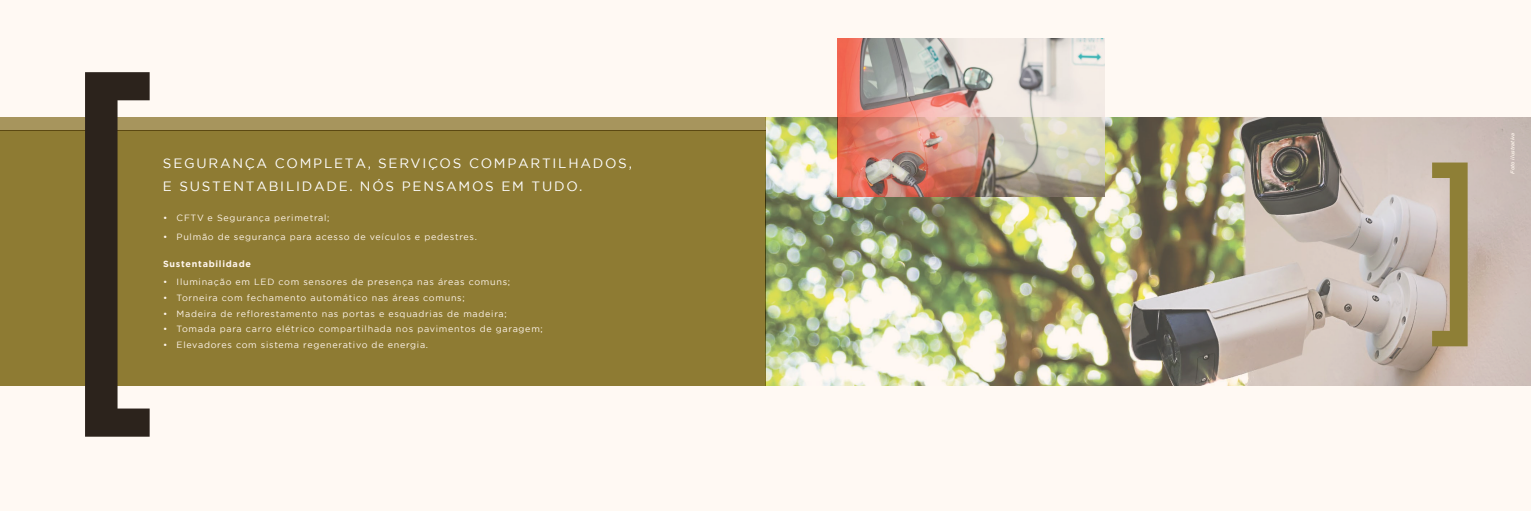
<style>
.page{position:relative;width:1531px;height:511px;background:#fff}
.page>*{position:absolute;margin:0;border:0;box-sizing:border-box;transform-origin:0 0}
.t1{font:13.5px/22.5px "Gotham";letter-spacing:.13em;color:#fff}
.t2{font:9px "Gotham";letter-spacing:.08em;color:#fff6ed}
.t3{font:700 9px "Gotham";letter-spacing:.08em;color:#fff6ed}
.t4{font:italic 500 5.25px "Gotham";color:#fff6ed}
</style>
<div class="page">
<div style="left:0;top:0;width:1531px;height:510px;background:#fff9f3"></div>
<div style="left:0;top:131px;width:765px;height:254px;background:#8e7f36"></div>
<img style="left:765px;top:117px;width:766px;height:268px">
<div style="left:0;top:117px;width:766px;height:14px;background:#a79962"></div>
<svg style="left:85px;top:72px;width:65px;height:364px"></svg>
<svg style="left:1432px;top:162px;width:35px;height:184px;background:#a99a6d"></svg>
<img style="left:838px;top:38px;width:266px;height:159px">
<p class="t1" style="left:163px;top:152px;width:470px">SEGURANÇA COMPLETA, SERVIÇOS COMPARTILHADOS,<br>E SUSTENTABILIDADE. NÓS PENSAMOS EM TUDO.</p>
<p class="t2" style="left:163px;top:212px;width:168px">• CFTV e Segurança perimetral;</p>
<p class="t2" style="left:163px;top:230px;width:315px">• Pulmão de segurança para acesso de veículos e pedestres.</p>
<p class="t3" style="left:163px;top:258px;width:89px">Sustentabilidade</p>
<p class="t2" style="left:163px;top:276px;width:349px">• Iluminação em LED com sensores de presença nas áreas comuns;</p>
<p class="t2" style="left:163px;top:292px;width:303px">• Torneira com fechamento automático nas áreas comuns;</p>
<p class="t2" style="left:163px;top:307px;width:345px">• Madeira de reflorestamento nas portas e esquadrias de madeira;</p>
<p class="t2" style="left:163px;top:323px;width:381px">• Tomada para carro elétrico compartilhada nos pavimentos de garagem;</p>
<p class="t2" style="left:163px;top:339px;width:266px">• Elevadores com sistema regenerativo de energia.</p>
<p class="t4" style="left:1510px;top:174px;width:43px;rotate:-90deg">Foto ilustrativa</p>
</div>
